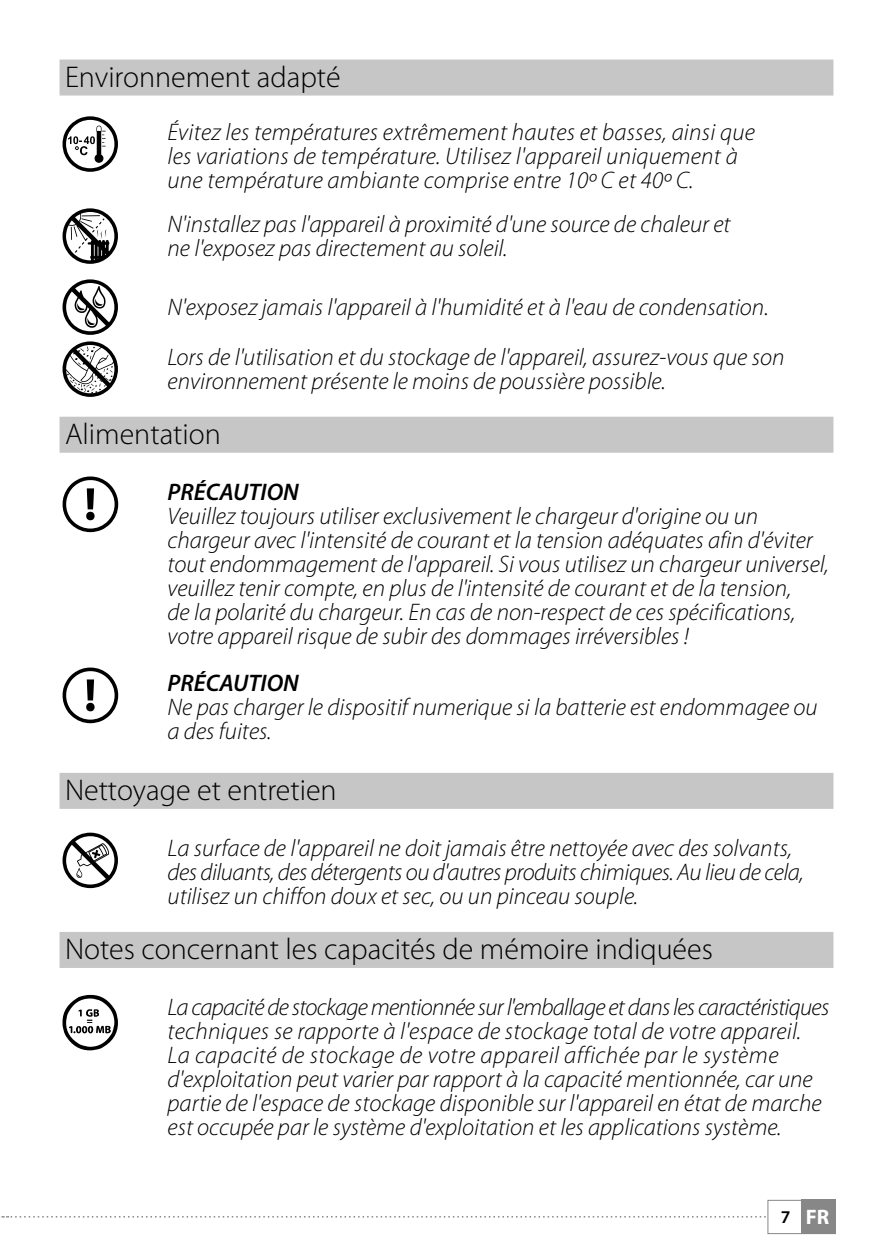
<style>
.page{position:relative;width:893px;height:1259px;background:#fff}
.page>*{position:absolute;margin:0;border:0;box-sizing:border-box;transform-origin:0 0}
.t1{font:300 30px "Myriad Pro";color:#000}
.t2{font:italic 300 24px/24px "Myriad Pro";color:#000}
.t3{font:italic 600 24px "Myriad Pro";color:#000}
.t4{font:700 21px "Myriad Pro";color:#fff}
.s1{font-weight:600;font-size:18px;color:#000}
</style>
<div class="page">
<div style="left:801px;top:1200px;width:35px;height:34px;background:#878787"></div>
<div style="left:767px;top:1200px;width:69px;height:34px;border:1px solid #878787"></div>
<svg style="left:1px;top:1216px;width:765px;height:1px"></svg>
<div style="left:60px;top:60px;width:773px;height:36px;background:#c6c6c6"></div>
<div style="left:60px;top:417px;width:773px;height:36px;background:#c6c6c6"></div>
<div style="left:60px;top:773px;width:773px;height:36px;background:#c6c6c6"></div>
<div style="left:60px;top:932px;width:773px;height:36px;background:#c6c6c6"></div>
<p class="t1" style="left:65px;top:61px;width:277px">Environnement adapté</p>
<p class="t2" style="left:168px;top:120px;width:589px">Évitez les températures extrêmement hautes et basses, ainsi que les variations de température. Utilisez l'appareil uniquement à une température ambiante comprise entre 10º C et 40º C.</p>
<p class="t2" style="left:168px;top:212px;width:564px">N'installez pas l'appareil à proximité d'une source de chaleur et ne l'exposez pas directement au soleil.</p>
<p class="t2" style="left:168px;top:282px;width:618px;line-height:50.1px">N'exposez jamais l'appareil à l'humidité et à l'eau de condensation.<br>Lors de l'utilisation et du stockage de l'appareil, assurez-vous que son</p>
<p class="t2" style="left:168px;top:369px;width:500px">environnement présente le moins de poussière possible.</p>
<p class="t1" style="left:65px;top:418px;width:157px">Alimentation</p>
<p class="t3" style="left:168px;top:476px;width:133px">PRÉCAUTION</p>
<p class="t2" style="left:168px;top:504px;width:663px">Veuillez toujours utiliser exclusivement le chargeur d'origine ou un chargeur avec l'intensité de courant et la tension adéquates afin d'éviter tout endommagement de l'appareil. Si vous utilisez un chargeur universel, veuillez tenir compte, en plus de l'intensité de courant et de la tension,<br>de la polarité du chargeur. En cas de non-respect de ces spécifications, votre appareil risque de subir des dommages irréversibles !</p>
<p class="t3" style="left:168px;top:667px;width:133px">PRÉCAUTION</p>
<p class="t2" style="left:168px;top:695px;width:652px">Ne pas charger le dispositif numerique si la batterie est endommagee ou a des fuites.</p>
<p class="t1" style="left:65px;top:774px;width:273px">Nettoyage et entretien</p>
<p class="t2" style="left:168px;top:836px;width:638px">La surface de l'appareil ne doit jamais être nettoyée avec des solvants, des diluants, des détergents ou d'autres produits chimiques. Au lieu de cela, utilisez un chiffon doux et sec, ou un pinceau souple.</p>
<p class="t1" style="left:65px;top:933px;width:649px">Notes concernant les capacités de mémoire indiquées</p>
<p class="t2" style="left:168px;top:995px;width:663px">La capacité de stockage mentionnée sur l'emballage et dans les caractéristiques techniques se rapporte à l'espace de stockage total de votre appareil.<br>La capacité de stockage de votre appareil affichée par le système d'exploitation peut varier par rapport à la capacité mentionnée, car une partie de l'espace de stockage disponible sur l'appareil en état de marche est occupée par le système d'exploitation et les applications système.</p>
<p class="t4" style="left:781px;top:1203px;width:50px"><span class="s1">7</span> FR</p>
</div>
